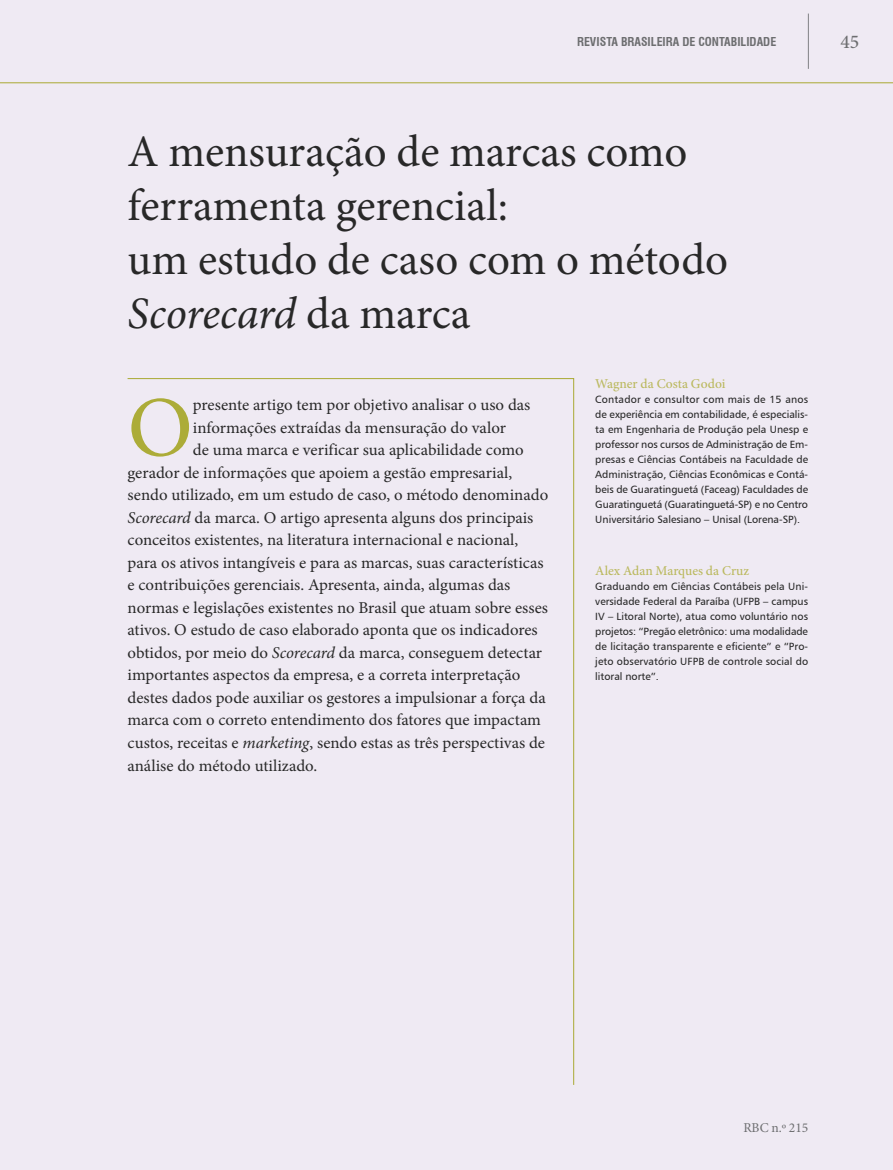
<style>
.page{position:relative;width:893px;height:1170px;background:#fff}
.page>*{position:absolute;margin:0;border:0;box-sizing:border-box;transform-origin:0 0}
.ABRE_resumo{font:85.8px "Minion Pro";color:#acac38}
.ABRE_titulo{font:45px/54px "Minion Pro";color:#282828}
.t1{font:500 19.5px "Minion Pro";color:#6d6e70}
.ABRE_resumo-2{font:16.5px "Minion Pro";color:#282828}
.ABRE_autor_nome{font:500 13.5px "Minion Pro";color:#bbb95f}
.t2{font:13.5px "Minion Pro";letter-spacing:-.01em;color:#6d6e70}
.t3{font:700 condensed 12px "Swiss 721 BT";color:#6d6e70}
.ABRE_autor_texto{font:10.5px/15px "Humanist 777 BT Roman B";color:#282828;text-align:justify}
.s1{font-style:italic}
</style>
<div class="page">
<div style="left:0;top:0;width:893px;height:1169px;background:#efeaf3"></div>
<svg style="left:127px;top:378px;width:447px;height:707px"></svg>
<hr style="left:808px;top:14px;width:1px;height:55px;background:#808184">
<hr style="left:0;top:82px;width:893px;height:1px;background:#a9a932">
<p class="t3" style="left:577px;top:34px;width:201px">REVISTA BRASILEIRA DE CONTABILIDADE</p>
<p class="t1" style="left:840px;top:29px;width:20px">45</p>
<p class="ABRE_titulo" style="left:128px;top:125px;width:561px">A mensuração de marcas como ferramenta gerencial:</p>
<p class="ABRE_titulo" style="left:128px;top:233px;width:602px">um estudo de caso com o método<br><span class="s1">Scorecard</span> da marca</p>
<p class="ABRE_resumo" style="left:128px;top:370px;width:67px">O</p>
<p class="ABRE_resumo-2" style="left:193px;top:394px;width:339px">presente artigo tem por objetivo analisar o uso das</p>
<p class="ABRE_resumo-2" style="left:193px;top:416px;width:315px">informações extraídas da mensuração do valor</p>
<p class="ABRE_resumo-2" style="left:193px;top:439px;width:332px">de uma marca e verificar sua aplicabilidade como</p>
<p class="ABRE_resumo-2" style="left:128px;top:461px;width:386px">gerador de informações que apoiem a gestão empresarial,</p>
<p class="ABRE_resumo-2" style="left:128px;top:484px;width:422px">sendo utilizado, em um estudo de caso, o método denominado</p>
<p class="ABRE_resumo-2" style="left:128px;top:506px;width:407px"><span class="s1">Scorecard</span> da marca. O artigo apresenta alguns dos principais</p>
<p class="ABRE_resumo-2" style="left:128px;top:529px;width:392px">conceitos existentes, na literatura internacional e nacional,</p>
<p class="ABRE_resumo-2" style="left:128px;top:551px;width:418px">para os ativos intangíveis e para as marcas, suas características</p>
<p class="ABRE_resumo-2" style="left:128px;top:574px;width:384px">e contribuições gerenciais. Apresenta, ainda, algumas das</p>
<p class="ABRE_resumo-2" style="left:128px;top:596px;width:422px">normas e legislações existentes no Brasil que atuam sobre esses</p>
<p class="ABRE_resumo-2" style="left:128px;top:619px;width:412px">ativos. O estudo de caso elaborado aponta que os indicadores</p>
<p class="ABRE_resumo-2" style="left:128px;top:641px;width:416px">obtidos, por meio do <span class="s1">Scorecard</span> da marca, conseguem detectar</p>
<p class="ABRE_resumo-2" style="left:128px;top:664px;width:394px">importantes aspectos da empresa, e a correta interpretação</p>
<p class="ABRE_resumo-2" style="left:128px;top:686px;width:420px">destes dados pode auxiliar os gestores a impulsionar a força da</p>
<p class="ABRE_resumo-2" style="left:128px;top:709px;width:415px">marca com o correto entendimento dos fatores que impactam</p>
<p class="ABRE_resumo-2" style="left:128px;top:731px;width:419px">custos, receitas e <span class="s1">marketing</span>, sendo estas as três perspectivas de</p>
<p class="ABRE_resumo-2" style="left:128px;top:754px;width:191px">análise do método utilizado.</p>
<p class="ABRE_autor_nome" style="left:595px;top:374px;width:132px">Wagner da Costa Godoi</p>
<p class="ABRE_autor_texto" style="left:595px;top:391px;width:214px">Contador e consultor com mais de 15 anos de experiência em contabilidade, é especialis&shy;ta em Engenharia de Produção pela Unesp e professor nos cursos de Administração de Em&shy;presas e Ciências Contábeis na Faculdade de Administração, Ciências Econômicas e Contá&shy;beis de Guaratinguetá (Faceag) Faculdades de Guaratinguetá (Guaratinguetá-SP) e no Centro Universitário Salesiano – Unisal (Lorena-SP).</p>
<p class="ABRE_autor_nome" style="left:595px;top:561px;width:155px">Alex Adan Marques da Cruz</p>
<p class="ABRE_autor_texto" style="left:595px;top:578px;width:214px">Graduando em Ciências Contábeis pela Uni&shy;versidade Federal da Paraíba (UFPB – campus IV – Litoral Norte), atua como voluntário nos projetos: “Pregão eletrônico: uma modalidade de licitação transparente e eficiente” e “Pro&shy;jeto observatório UFPB de controle social do litoral norte”.</p>
<p class="t2" style="left:743px;top:1118px;width:66px">RBC n.º 215</p>
</div>
